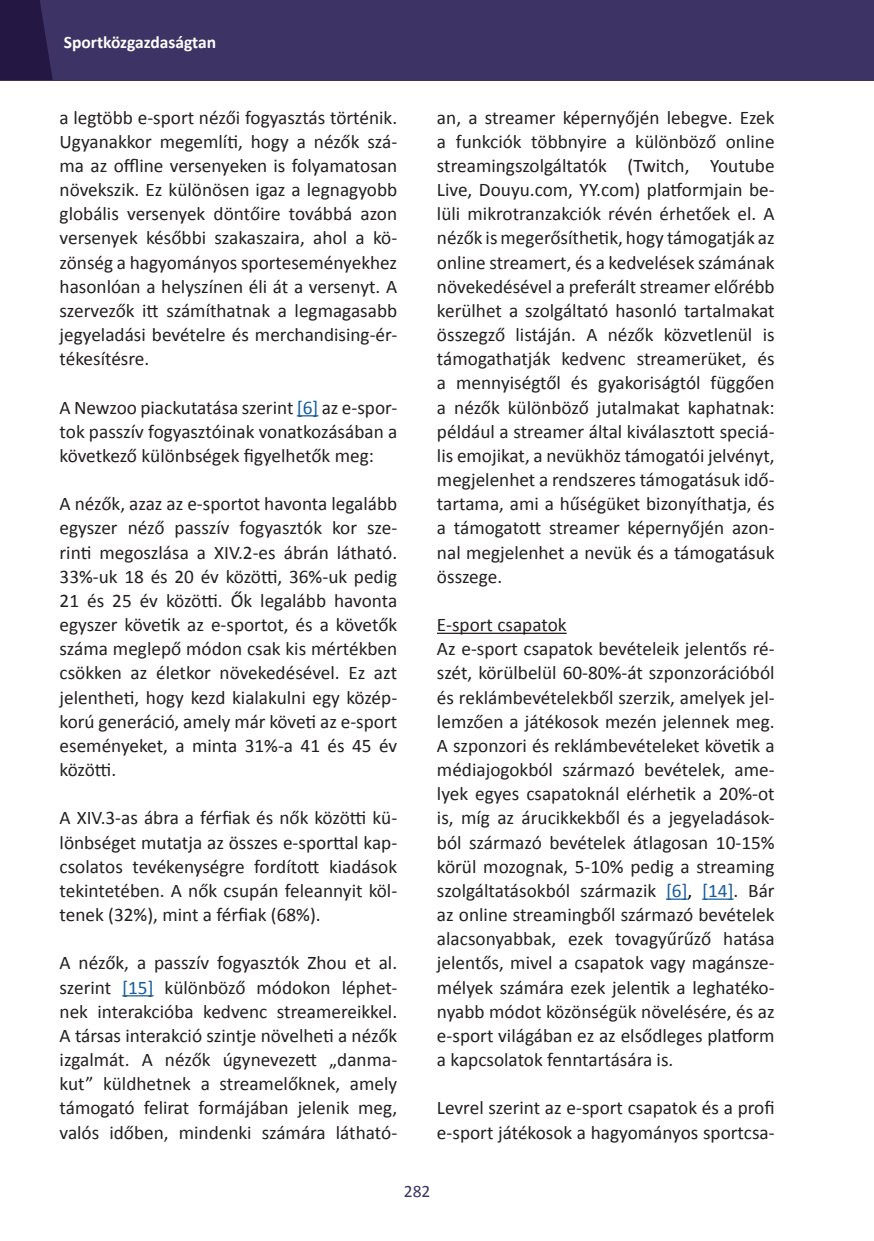
<style>
.page{position:relative;width:874px;height:1241px;background:#fff}
.page>*{position:absolute;margin:0;border:0;box-sizing:border-box;transform-origin:0 0}
.t1{font:19.25px/24.2px "Calibri";color:#231f20;text-align:justify}
.t2{font:700 17.5px "Calibri";color:#fff}
.t3{font:17.5px "Calibri";color:#3e3365}
.s1{color:#175d9e}
.s2{color:#000}
</style>
<div class="page">
<div style="left:0;top:0;width:873px;height:81px;background:#3e3365"></div>
<svg style="left:0;top:0;width:53px;height:80px;background:#281a47"></svg>
<svg style="left:297px;top:415px;width:21px;height:1px"></svg>
<hr style="left:122px;top:995px;width:31px;height:1px;background:#175d9e">
<hr style="left:437px;top:632px;width:129px;height:2px;background:#231f20">
<svg style="left:666px;top:898px;width:21px;height:1px"></svg>
<hr style="left:701px;top:898px;width:32px;height:1px;background:#175d9e">
<p class="t2" style="left:64px;top:30px;width:154px">Sportközgazdaságtan</p>
<p class="t1" style="left:60px;top:105px;width:339px">a legtöbb e-sport nézői fogyasztás történik.<br>Ugyanakkor megemlíti, hogy a nézők szá&shy;ma az offline versenyeken is folyamatosan növekszik. Ez különösen igaz a legnagyobb globális versenyek döntőire továbbá azon versenyek későbbi szakaszaira, ahol a kö&shy;zönség a hagyományos sporteseményekhez hasonlóan a helyszínen éli át a versenyt. A szervezők itt számíthatnak a legmagasabb jegyeladási bevételre és merchandising-ér&shy;tékesítésre.</p>
<p class="t1" style="left:60px;top:394px;width:339px">A Newzoo piackutatása szerint <span class="s1">[6]</span> az e-spor&shy;tok passzív fogyasztóinak vonatkozásában a következő különbségek figyelhetők meg:</p>
<p class="t1" style="left:60px;top:491px;width:339px">A nézők, azaz az e-sportot havonta legalább egyszer néző passzív fogyasztók kor sze&shy;rinti megoszlása a XIV.2-es ábrán látható.<br>33%-uk 18 és 20 év közötti, 36%-uk pedig 21 és 25 év közötti. Ők legalább havonta egyszer követik az e-sportot, és a követők száma meglepő módon csak kis mértékben csökken az életkor növekedésével. Ez azt jelentheti, hogy kezd kialakulni egy közép&shy;korú generáció, amely már követi az e-sport eseményeket, a minta 31%-a 41 és 45 év közötti.</p>
<p class="t1" style="left:60px;top:805px;width:339px">A XIV.3-as ábra a férfiak és nők közötti kü&shy;lönbséget mutatja az összes e-sporttal kap&shy;csolatos tevékenységre fordított kiadások tekintetében. A nők csupán feleannyit köl&shy;tenek (32%), mint a férfiak (68%).</p>
<p class="t1" style="left:60px;top:950px;width:339px">A nézők, a passzív fogyasztók Zhou et al. szerint <span class="s1">[15]</span> különböző módokon léphet&shy;nek interakcióba kedvenc streamereikkel.<br>A társas interakció szintje növelheti a nézők izgalmát. A nézők úgynevezett „danma&shy;kut” küldhetnek a streamelőknek, amely támogató felirat formájában jelenik meg, valós időben, mindenki számára látható-</p>
<p class="t1" style="left:437px;top:105px;width:339px">an, a streamer képernyőjén lebegve. Ezek a funkciók többnyire a különböző online streamingszolgáltatók (Twitch, Youtube Live, Douyu.com, YY.com) platformjain be&shy;lüli mikrotranzakciók révén érhetőek el. A nézők is megerősíthetik, hogy támogatják az online streamert, és a kedvelések számának növekedésével a preferált streamer előrébb kerülhet a szolgáltató hasonló tartalmakat összegző listáján. A nézők közvetlenül is támogathatják kedvenc streamerüket, és a mennyiségtől és gyakoriságtól függően a nézők különböző jutalmakat kaphatnak: például a streamer által kiválasztott speciá&shy;lis emojikat, a nevükhöz támogatói jelvényt, megjelenhet a rendszeres támogatásuk idő&shy;tartama, ami a hűségüket bizonyíthatja, és a támogatott streamer képernyőjén azon&shy;nal megjelenhet a nevük és a támogatásuk összege.</p>
<p class="t1" style="left:437px;top:612px;width:131px">E-sport csapatok</p>
<p class="t1" style="left:437px;top:636px;width:339px">Az e-sport csapatok bevételeik jelentős ré&shy;szét, körülbelül 60-80%-át szponzorációból és reklámbevételekből szerzik, amelyek jel&shy;lemzően a játékosok mezén jelennek meg.<br>A szponzori és reklámbevételeket követik a médiajogokból származó bevételek, ame&shy;lyek egyes csapatoknál elérhetik a 20%-ot is, míg az árucikkekből és a jegyeladások&shy;ból származó bevételek átlagosan 10-15% körül mozognak, 5-10% pedig a streaming szolgáltatásokból származik <span class="s1">[6]</span><span class="s2">,</span> <span class="s1">[14]</span>. Bár az online streamingből származó bevételek alacsonyabbak, ezek tovagyűrűző hatása jelentős, mivel a csapatok vagy magánsze&shy;mélyek számára ezek jelentik a leghatéko&shy;nyabb módot közönségük növelésére, és az e-sport világában ez az elsődleges platform a kapcsolatok fenntartására is.</p>
<p class="t1" style="left:437px;top:1095px;width:339px">Levrel szerint az e-sport csapatok és a profi e-sport játékosok a hagyományos sportcsa-</p>
<p class="t3" style="left:403px;top:1178px;width:28px">282</p>
</div>
